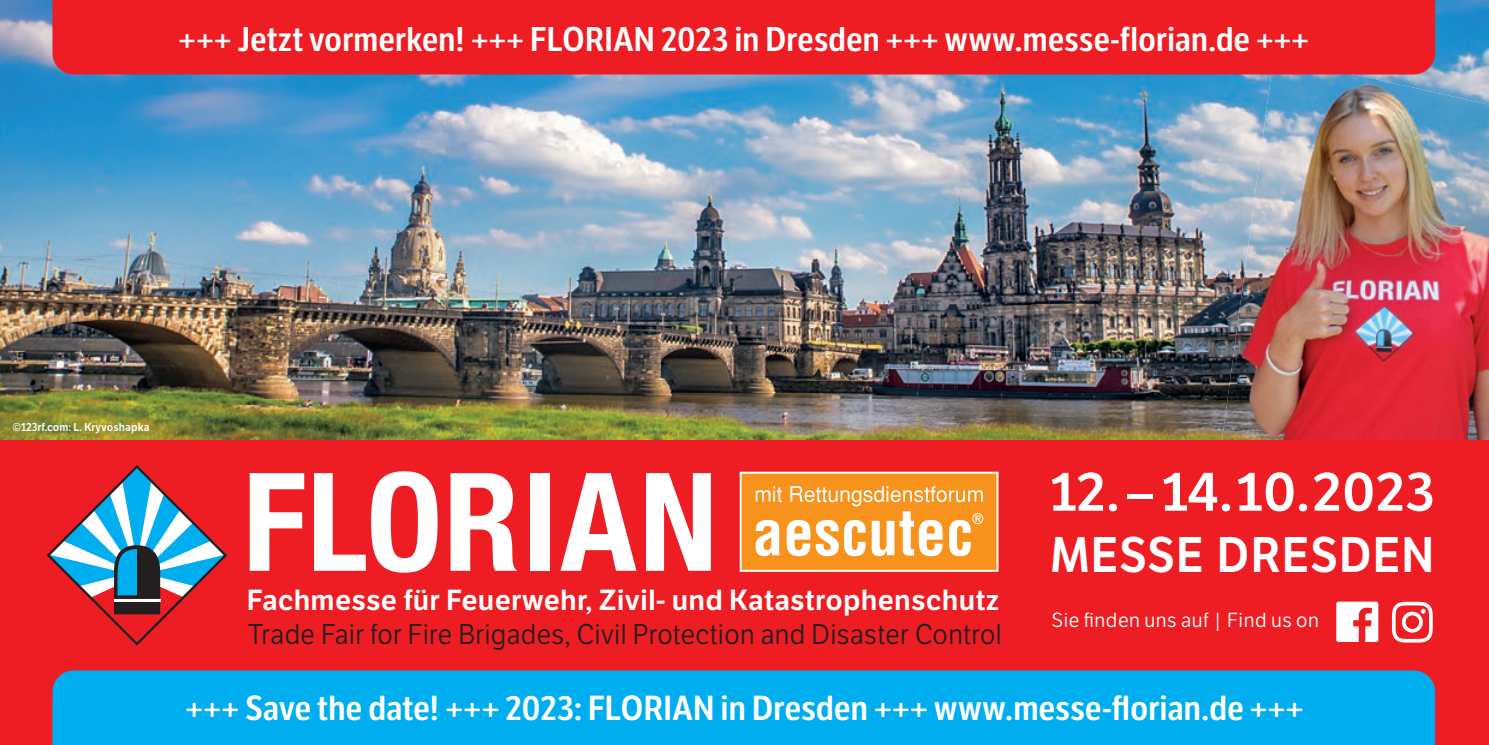
<style>
.page{position:relative;width:1489px;height:745px;background:#fff}
.page>*{position:absolute;margin:0;border:0;box-sizing:border-box;transform-origin:0 0}
.t1{font:700 condensed 136.75px "Helvetica Neue LT";letter-spacing:.015em;color:#fff}
.t2{font:53.25px "LFT Etica SB";letter-spacing:.01em;color:#fff}
.t3{font:48.5px "LFT Etica SB";letter-spacing:.025em;color:#fff;scale:.93 1}
.t4{font:600 33.75px "LFT Etica Condensed";letter-spacing:.01em;color:#fff;scale:1.08 1}
.t5{font:600 33.25px "LFT Etica Condensed";letter-spacing:.01em;color:#fff;scale:1.08 1}
.t6{font:28.25px "LFT Etica SB";letter-spacing:.01em;color:#fff}
.t7{font:27.75px "LFT Etica";letter-spacing:.01em;color:#231f20;scale:.96 1}
.t8{font:19.75px "LFT Etica";letter-spacing:.025em;color:#fff}
.t9{font:11.25px "LFT Etica SB";letter-spacing:.005em;color:#fff;scale:.94 1}
</style>
<div class="page">
<img style="left:0;top:0;width:1488px;height:439px">
<img style="left:1221px;top:56px;width:267px;height:383px">
<div style="left:0;top:439px;width:1488px;height:305px;background:#ee1d23"></div>
<svg style="left:47px;top:465px;width:180px;height:180px"></svg>
<hr style="left:114px;top:598px;width:46px;height:2px;background:#fff">
<div style="left:52px;top:670px;width:1382px;height:74px;background:#00aeef"></div>
<div style="left:52px;top:0;width:1382px;height:74px;background:#ee1d23"></div>
<svg style="left:739px;top:471px;width:259px;height:100px;background:#f8ad56"></svg>
<svg style="left:1336px;top:601px;width:42px;height:40px"></svg>
<svg style="left:1391px;top:601px;width:41px;height:41px"></svg>
<p class="t5" style="left:179px;top:19px;width:1048px">+++ Jetzt vormerken! +++ FLORIAN 2023 in Dresden +++ www.messe-florian.de +++</p>
<p class="t9" style="left:12px;top:419px;width:147px">©123rf.com: L. Kryvoshapka</p>
<h1 class="t1" style="left:243px;top:439px;width:476px">FLORIAN</h1>
<p class="t6" style="left:247px;top:583px;width:753px">Fachmesse für Feuerwehr, Zivil- und Katastrophenschutz</p>
<p class="t7" style="left:248px;top:618px;width:786px">Trade Fair for Fire Brigades, Civil Protection and Disaster Control</p>
<h2 class="t2" style="left:1049px;top:459px;width:386px">12. – 14.10.2023</h2>
<h3 class="t3" style="left:1049px;top:525px;width:414px">MESSE DRESDEN</h3>
<p class="t8" style="left:1051px;top:608px;width:269px">Sie finden uns auf | Find us on</p>
<p class="t4" style="left:185px;top:688px;width:1036px">+++ Save the date! +++ 2023: FLORIAN in Dresden +++ www.messe-florian.de +++</p>
</div>
